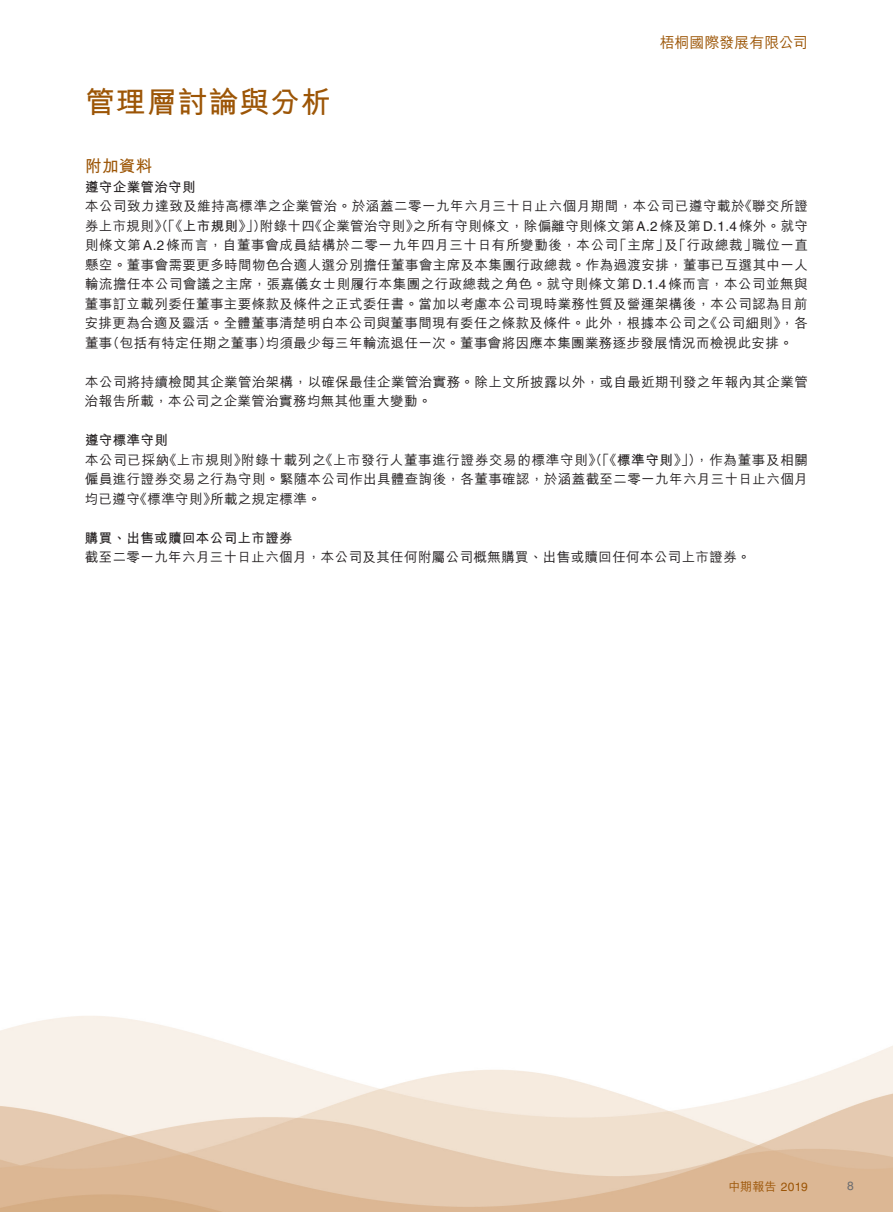
<style>
.page{position:relative;width:893px;height:1212px;background:#fff}
.page>*{position:absolute;margin:0;border:0;box-sizing:border-box;transform-origin:0 0}
.t1{font:700 30px "M Hei HK";letter-spacing:.03em;color:#9c5506}
.t2{font:700 16.5px "M Hei HK";color:#9c5506}
.t3{font:500 15px "M Hei HK";letter-spacing:-.005em;color:#9c5506}
.t4{font:500 13.5px/19.5px "M Hei HK";letter-spacing:.03em;color:#231f20}
.t5{font:500 13.5px "M Hei HK";letter-spacing:.05em;color:#231f20}
.t6{font:700 13.5px "M Hei HK";letter-spacing:.03em;color:#231f20}
.t7{font:500 12px "M Hei HK";color:#9c5506}
.t8{font:12px "Helvetica";color:#6c6d70}
.s1{font-family:"Helvetica";font-weight:400}
.s2{font-weight:700}
</style>
<div class="page">
<h1 class="t1" style="left:85px;top:80px;width:247px">管理層討論與分析</h1>
<p class="t2" style="left:85px;top:154px;width:69px">附加資料</p>
<p class="t6" style="left:85px;top:177px;width:112px">遵守企業管治守則</p>
<p class="t3" style="left:660px;top:32px;width:150px">梧桐國際發展有限公司</p>
<p class="t4" style="left:413px;top:195px;width:397px;text-indent:-328px">本公司致力達致及維持高標準之企業管治。於涵蓋二零一九年六月三十日止六個月期間，本公司已遵守載於<br>之所有守則條文，除偏離守則條文第<span class="s1">A.2</span>條及第<span class="s1">D.1.4</span>條外。就守</p>
<p class="t4" style="left:738px;top:195px;width:71px">《聯交所證</p>
<p class="t4" style="left:309px;top:215px;width:112px">《企業管治守則》</p>
<p class="t4" style="left:260px;top:215px;width:57px">附錄十四</p>
<p class="t4" style="left:85px;top:215px;width:183px">券上市規則》（「《<span class="s2">上市規則</span>》」）</p>
<p class="t5" style="left:85px;top:235px;width:535px">則條文第<span class="s1">A.2</span>條而言，自董事會成員結構於二零一九年四月三十日有所變動後，本公司</p>
<p class="t4" style="left:85px;top:254px;width:724px">懸空。董事會需要更多時間物色合適人選分別擔任董事會主席及本集團行政總裁。作為過渡安排，董事已互選其中一人</p>
<p class="t4" style="left:85px;top:273px;width:724px">輪流擔任本公司會議之主席，張嘉儀女士則履行本集團之行政總裁之角色。就守則條文第<span class="s1">D.1.4</span>條而言，本公司並無與</p>
<p class="t4" style="left:85px;top:293px;width:724px">董事訂立載列委任董事主要條款及條件之正式委任書。當加以考慮本公司現時業務性質及營運架構後，本公司認為目前</p>
<p class="t4" style="left:704px;top:312px;width:106px">《公司細則，》各</p>
<p class="t4" style="left:613px;top:234px;width:145px">「主席」「行政總裁」</p>
<p class="t4" style="left:752px;top:234px;width:57px">職位一直</p>
<p class="t4" style="left:664px;top:234px;width:15px">及</p>
<p class="t4" style="left:266px;top:312px;width:528px;text-indent:-181px">安排更為合適及靈活。全體董事清楚明白本公司與董事間現有委任之條款及條件。此外，根據本公司之<br>均須最少每三年輪流退任一次。董事會將因應本集團業務逐步發展情況而檢視此安排。</p>
<p class="t4" style="left:106px;top:332px;width:168px">（包括有特定任期之董事）</p>
<p class="t4" style="left:85px;top:332px;width:29px">董事</p>
<p class="t4" style="left:85px;top:371px;width:724px">本公司將持續檢閱其企業管治架構，以確保最佳企業管治實務。除上文所披露以外，或自最近期刊發之年報內其企業管治報告所載，本公司之企業管治實務均無其他重大變動。</p>
<p class="t6" style="left:85px;top:430px;width:84px">遵守標準守則</p>
<p class="t5" style="left:695px;top:450px;width:114px">，作為董事及相關</p>
<p class="t5" style="left:319px;top:450px;width:384px">《上市發行人董事進行證券交易的標準守則》（「《<span class="s2">標準守則</span>》」）</p>
<p class="t4" style="left:85px;top:449px;width:86px">本公司已採納</p>
<p class="t4" style="left:85px;top:468px;width:724px">僱員進行證券交易之行為守則。緊隨本公司作出具體查詢後，各董事確認，於涵蓋截至二零一九年六月三十日止六個月</p>
<p class="t4" style="left:210px;top:488px;width:112px">所載之規定標準。</p>
<p class="t4" style="left:241px;top:449px;width:86px">附錄十載列之</p>
<p class="t4" style="left:163px;top:449px;width:86px">《上市規則》</p>
<p class="t4" style="left:85px;top:488px;width:57px">均已遵守</p>
<p class="t6" style="left:85px;top:528px;width:209px">購買、出售或贖回本公司上市證券</p>
<p class="t4" style="left:85px;top:546px;width:667px">截至二零一九年六月三十日止六個月，本公司及其任何附屬公司概無購買、出售或贖回任何本公司上市證券。</p>
<p class="t4" style="left:134px;top:488px;width:84px">《標準守則》</p>
<p class="t7" style="left:728px;top:1178px;width:81px">中期報告 <span class="s1">2019</span></p>
<p class="t8" style="left:847px;top:1179px;width:8px">8</p>
</div>
